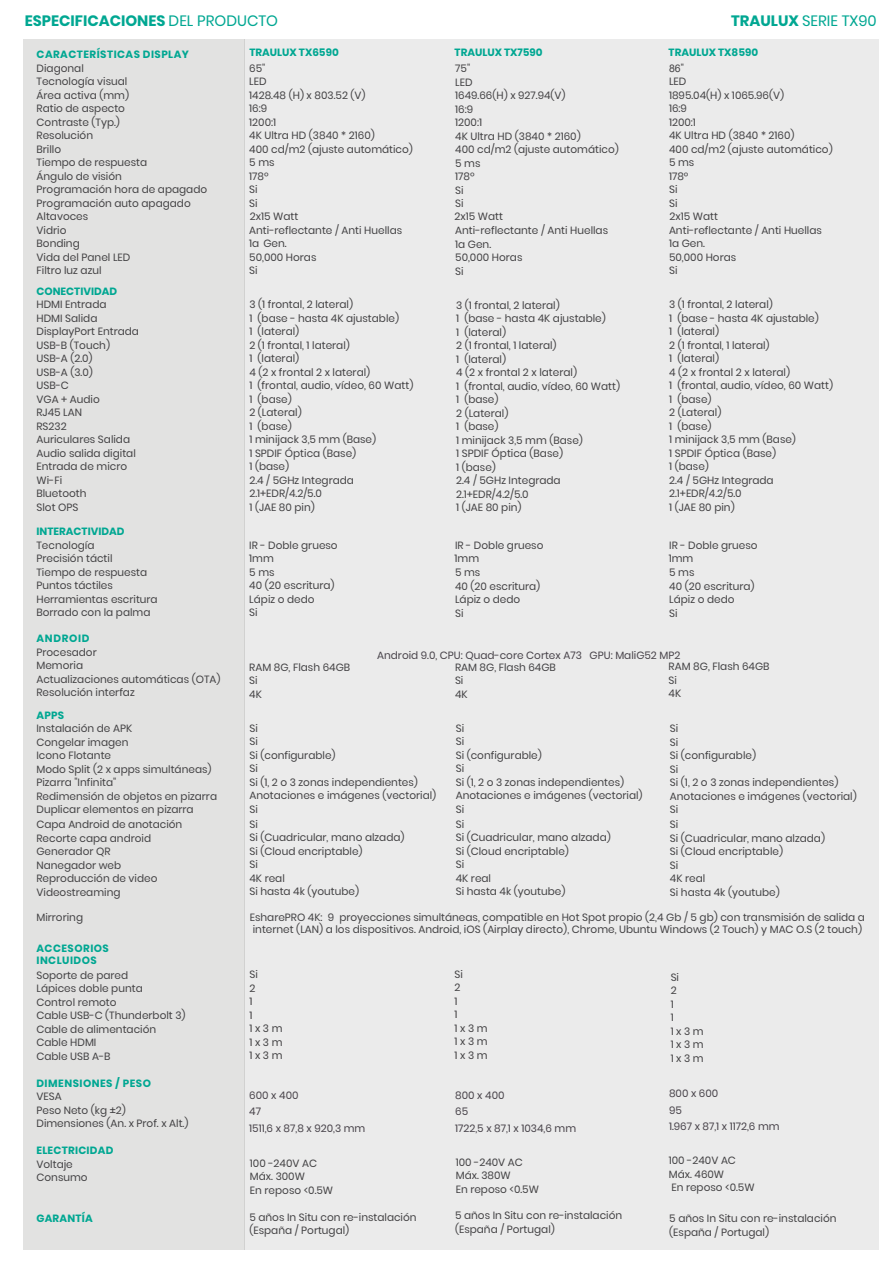
<style>
.page{position:relative;width:893px;height:1263px;background:#fff}
.page>*{position:absolute;margin:0;border:0;box-sizing:border-box;transform-origin:0 0}
.t1{font:700 15px "Poppins";color:#00a792}
.t2{font:15px "Poppins";color:#00a792}
.t3{font:10.5px/13.5px "Poppins";color:#434244}
.t4{font:10.5px/16.5px "Poppins";color:#48434a}
.t5{font:700 10.5px/12.6px "Poppins";letter-spacing:.045em;color:#00a792}
.t6{font:700 10.5px "Poppins";color:#00a792}
.t7{font:700 10.5px "Poppins";letter-spacing:.005em;color:#00a792}
.t8{font:700 10.5px "Poppins";letter-spacing:.025em;color:#00a792}
.t9{font:700 10.5px "Poppins";letter-spacing:.065em;color:#00a792}
.t10{font:10.5px "Arial";color:#434244}
.s1{font-weight:400}
.s2{font-weight:700}
.s3{font-family:"Poppins"}
</style>
<div class="page">
<div style="left:23px;top:40px;width:222px;height:1210px;background:#e2e2e1"></div>
<div style="left:245px;top:40px;width:634px;height:1210px;background:#ebebeb"></div>
<h1 class="t1" style="left:25px;top:12px;width:255px">ESPECIFICACIONES <span class="s1">DEL PRODUCTO</span></h1>
<h1 class="t2" style="left:731px;top:12px;width:147px"><span class="s2">TRAULUX</span> SERIE TX90</h1>
<p class="t5" style="left:37px;top:48px;width:154px">CARACTERÍSTICAS DISPLAY</p>
<p class="t3" style="left:37px;top:61px;width:172px">Diagonal<br>Tecnología visual<br>Área activa (mm)<br>Ratio de aspecto<br>Contraste (Typ.)<br>Resolución<br>Brillo<br>Tiempo de respuesta<br>Ángulo de visión<br>Programación hora de apagado<br>Programación auto apagado<br>Altavoces<br>Vidrio<br>Bonding<br>Vida del Panel LED<br>Filtro luz azul</p>
<p class="t3" style="left:249px;top:61px;width:165px">65"<br>LED<br>1428.48 (H) x 803.52 (V)<br>16:9<br>1200:1<br>4K Ultra HD (3840 * 2160)<br>400 cd/m2 (ajuste automático)<br>5 ms<br>178º<br>Si<br>Si<br>2x15 Watt</p>
<p class="t6" style="left:249px;top:46px;width:91px">TRAULUX TX6590</p>
<p class="t6" style="left:455px;top:46px;width:90px">TRAULUX TX7590</p>
<p class="t6" style="left:669px;top:46px;width:91px">TRAULUX TX8590</p>
<p class="t10" style="left:669px;top:62px;width:16px">86<span class="s3">"</span></p>
<p class="t3" style="left:669px;top:74px;width:165px">LED<br>1895.04(H) x 1065.96(V)<br>16:9<br>1200:1<br>4K Ultra HD (3840 * 2160)<br>400 cd/m2 (ajuste automático)<br>5 ms<br>178º<br>Si<br>Si</p>
<p class="t3" style="left:669px;top:223px;width:154px">Anti-reflectante / Anti Huellas<br>1a Gen.<br>50,000 Horas<br>Si</p>
<p class="t3" style="left:455px;top:62px;width:165px">75"<br>LED<br>1649.66(H) x 927.94(V)<br>16:9<br>1200:1<br>4K Ultra HD (3840 * 2160)<br>400 cd/m2 (ajuste automático)<br>5 ms<br>178º<br>Si<br>Si</p>
<p class="t3" style="left:455px;top:224px;width:154px">Anti-reflectante / Anti Huellas<br>1a Gen.<br>50,000 Horas<br>Si</p>
<p class="t3" style="left:455px;top:210px;width:50px">2x15 Watt</p>
<p class="t3" style="left:670px;top:210px;width:50px">2x15 Watt</p>
<p class="t3" style="left:249px;top:223px;width:154px">Anti-reflectante / Anti Huellas<br>1a Gen.<br>50,000 Horas<br>Si</p>
<p class="t7" style="left:36px;top:285px;width:82px">CONECTIVIDAD</p>
<p class="t3" style="left:36px;top:298px;width:104px">HDMI Entrada<br>HDMI Salida<br>DisplayPort Entrada<br>USB-B (Touch)<br>USB-A (2.0)<br>USB-A (3.0)<br>USB-C<br>VGA + Audio<br>RJ45 LAN<br>RS232<br>Auriculares Salida<br>Audio salida digital<br>Entrada de micro<br>Wi-Fi<br>Bluetooth<br>Slot OPS</p>
<p class="t3" style="left:249px;top:298px;width:165px">3 (1 frontal, 2 lateral)<br>1 (base - hasta 4K ajustable)<br>1 (lateral)<br>2 (1 frontal, 1 lateral)<br>1 (lateral)<br>4 (2 x frontal 2 x lateral)<br>1 (frontal, audio, vídeo, 60 Watt)<br>1 (base)<br>2 (Lateral)<br>1 (base)<br>1 minijack 3,5 mm (Base)<br>1 SPDIF Óptica (Base)<br>1 (base)<br>2.4 / 5GHz Integrada<br>2.1+EDR/4.2/5.0<br>1 (JAE 80 pin)</p>
<p class="t7" style="left:36px;top:525px;width:90px">INTERACTIVIDAD</p>
<p class="t3" style="left:36px;top:538px;width:123px">Tecnología<br>Precisión táctil<br>Tiempo de respuesta<br>Puntos táctiles<br>Herramientas escritura<br>Borrado con la palma</p>
<p class="t3" style="left:249px;top:538px;width:90px">IR - Doble grueso<br>1mm</p>
<p class="t3" style="left:249px;top:565px;width:87px">5 ms<br>40 (20 escritura)<br>Lápiz o dedo<br>Si</p>
<p class="t3" style="left:456px;top:298px;width:165px">3 (1 frontal, 2 lateral)<br>1 (base - hasta 4K ajustable)<br>1 (lateral)<br>2 (1 frontal, 1 lateral)<br>1 (lateral)<br>4 (2 x frontal 2 x lateral)<br>1 (frontal, audio, vídeo, 60 Watt)<br>1 (base)<br>2 (Lateral)<br>1 (base)<br>1 minijack 3,5 mm (Base)<br>1 SPDIF Óptica (Base)<br>1 (base)<br>2.4 / 5GHz Integrada<br>2.1+EDR/4.2/5.0<br>1 (JAE 80 pin)</p>
<p class="t3" style="left:669px;top:298px;width:165px">3 (1 frontal, 2 lateral)<br>1 (base - hasta 4K ajustable)<br>1 (lateral)<br>2 (1 frontal, 1 lateral)<br>1 (lateral)<br>4 (2 x frontal 2 x lateral)<br>1 (frontal, audio, vídeo, 60 Watt)<br>1 (base)<br>2 (Lateral)<br>1 (base)<br>1 minijack 3,5 mm (Base)<br>1 SPDIF Óptica (Base)<br>1 (base)<br>2.4 / 5GHz Integrada<br>2.1+EDR/4.2/5.0<br>1 (JAE 80 pin)</p>
<p class="t3" style="left:669px;top:539px;width:90px">IR - Doble grueso</p>
<p class="t3" style="left:669px;top:566px;width:87px">5 ms<br>40 (20 escritura)<br>Lápiz o dedo<br>Si</p>
<p class="t3" style="left:455px;top:539px;width:90px">IR - Doble grueso</p>
<p class="t3" style="left:455px;top:566px;width:87px">5 ms<br>40 (20 escritura)<br>Lápiz o dedo<br>Si</p>
<p class="t3" style="left:455px;top:552px;width:26px">1mm</p>
<p class="t3" style="left:669px;top:552px;width:26px">1mm</p>
<p class="t9" style="left:36px;top:632px;width:55px">ANDROID</p>
<p class="t3" style="left:36px;top:645px;width:186px">Procesador<br>Memoria<br>Actualizaciones automáticas (OTA)<br>Resolución interfaz</p>
<p class="t4" style="left:377px;top:647px;width:305px">Android 9.0, CPU: Quad-core Cortex A73 GPU: MaliG52 MP2</p>
<p class="t3" style="left:249px;top:721px;width:188px">Si<br>Si<br>Si (configurable)<br>Si<br>Si (1, 2 o 3 zonas independientes)<br>Anotaciones e imágenes (vectorial)<br>Si</p>
<p class="t3" style="left:249px;top:817px;width:157px">Si<br>Si (Cuadricular, mano alzada)<br>Si (Cloud encriptable)<br>Si<br>4K real<br>Si hasta 4k (youtube)</p>
<p class="t3" style="left:249px;top:660px;width:102px">RAM 8G, Flash 64GB<br>Si<br>4K</p>
<p class="t3" style="left:455px;top:660px;width:102px">RAM 8G, Flash 64GB<br>Si<br>4K</p>
<p class="t3" style="left:669px;top:660px;width:102px">RAM 8G, Flash 64GB<br>Si<br>4K</p>
<p class="t8" style="left:36px;top:709px;width:29px">APPS</p>
<p class="t3" style="left:36px;top:722px;width:182px">Instalación de APK<br>Congelar imagen<br>Icono Flotante<br>Modo Split (2 x apps simultáneas)<br>Pizarra "Infinita"<br>Redimensión de objetos en pizarra<br>Duplicar elementos en pizarra</p>
<p class="t3" style="left:36px;top:818px;width:147px">Capa Android de anotación<br>Recorte capa android<br>Generador QR<br>Nanegador web<br>Reproducción de video<br>Videostreaming</p>
<p class="t3" style="left:36px;top:911px;width:48px">Mirroring</p>
<p class="t3" style="left:456px;top:721px;width:188px">Si<br>Si<br>Si (configurable)<br>Si<br>Si (1, 2 o 3 zonas independientes)<br>Anotaciones e imágenes (vectorial)<br>Si</p>
<p class="t3" style="left:456px;top:817px;width:157px">Si<br>Si (Cuadricular, mano alzada)<br>Si (Cloud encriptable)<br>Si<br>4K real<br>Si hasta 4k (youtube)</p>
<p class="t3" style="left:670px;top:722px;width:188px">Si<br>Si<br>Si (configurable)<br>Si<br>Si (1, 2 o 3 zonas independientes)<br>Anotaciones e imágenes (vectorial)<br>Si</p>
<p class="t3" style="left:670px;top:818px;width:157px">Si<br>Si (Cuadricular, mano alzada)<br>Si (Cloud encriptable)<br>Si<br>4K real<br>Si hasta 4k (youtube)</p>
<p class="t3" style="left:250px;top:911px;width:617px;line-height:12.6px">EsharePRO 4K: 9 proyecciones simultáneas, compatible en Hot Spot propio (2,4 Gb / 5 gb) con transmisión de salida a internet (LAN) a los dispositivos. Android, iOS (Airplay directo), Chrome, Ubuntu Windows (2 Touch) y MAC O.S (2 touch)</p>
<p class="t5" style="left:36px;top:941px;width:74px">ACCESORIOS<br>INCLUIDOS</p>
<p class="t3" style="left:36px;top:968px;width:151px">Soporte de pared<br>Lápices doble punta<br>Control remoto<br>Cable USB-C (Thunderbolt 3)<br>Cable de alimentación<br>Cable HDMI<br>Cable USB A-B</p>
<p class="t5" style="left:36px;top:1076px;width:116px">DIMENSIONES / PESO</p>
<p class="t3" style="left:36px;top:1090px;width:153px">VESA<br>Peso Neto (kg ±2)<br>Dimensiones (An. x Prof. x Alt.)</p>
<p class="t3" style="left:249px;top:967px;width:35px">Si<br>2<br>1<br>1<br>1 x 3 m<br>1 x 3 m<br>1 x 3 m</p>
<p class="t4" style="left:249px;top:1086px;width:118px">600 x 400<br>47<br>1511,6 x 87,8 x 920,3 mm</p>
<p class="t3" style="left:455px;top:967px;width:35px">Si<br>2<br>1<br>1<br>1 x 3 m<br>1 x 3 m<br>1 x 3 m</p>
<p class="t3" style="left:671px;top:970px;width:35px">Si<br>2<br>1<br>1<br>1 x 3 m<br>1 x 3 m<br>1 x 3 m</p>
<p class="t4" style="left:455px;top:1086px;width:122px">800 x 400<br>65<br>1722,5 x 87,1 x 1034,6 mm</p>
<p class="t4" style="left:669px;top:1085px;width:112px">800 x 600<br>95<br>1.967 x 87,1 x 1172,6 mm</p>
<p class="t8" style="left:36px;top:1144px;width:78px">ELECTRICIDAD</p>
<p class="t3" style="left:36px;top:1157px;width:53px">Voltaje<br>Consumo</p>
<p class="t8" style="left:36px;top:1212px;width:58px">GARANTÍA</p>
<p class="t3" style="left:249px;top:1210px;width:169px">5 años In Situ con re-instalación (España / Portugal)</p>
<p class="t3" style="left:455px;top:1208px;width:169px">5 años In Situ con re-instalación (España / Portugal)</p>
<p class="t3" style="left:669px;top:1211px;width:169px">5 años In Situ con re-instalación (España / Portugal)</p>
<p class="t3" style="left:250px;top:1156px;width:85px">100 -240V AC<br>Máx. 300W<br>En reposo &lt;0.5W</p>
<p class="t3" style="left:456px;top:1155px;width:85px">100 -240V AC<br>Máx. 380W<br>En reposo &lt;0.5W</p>
<p class="t3" style="left:669px;top:1154px;width:87px">100 -240V AC<br>Máx. 460W<br>En reposo &lt;0.5W</p>
</div>
